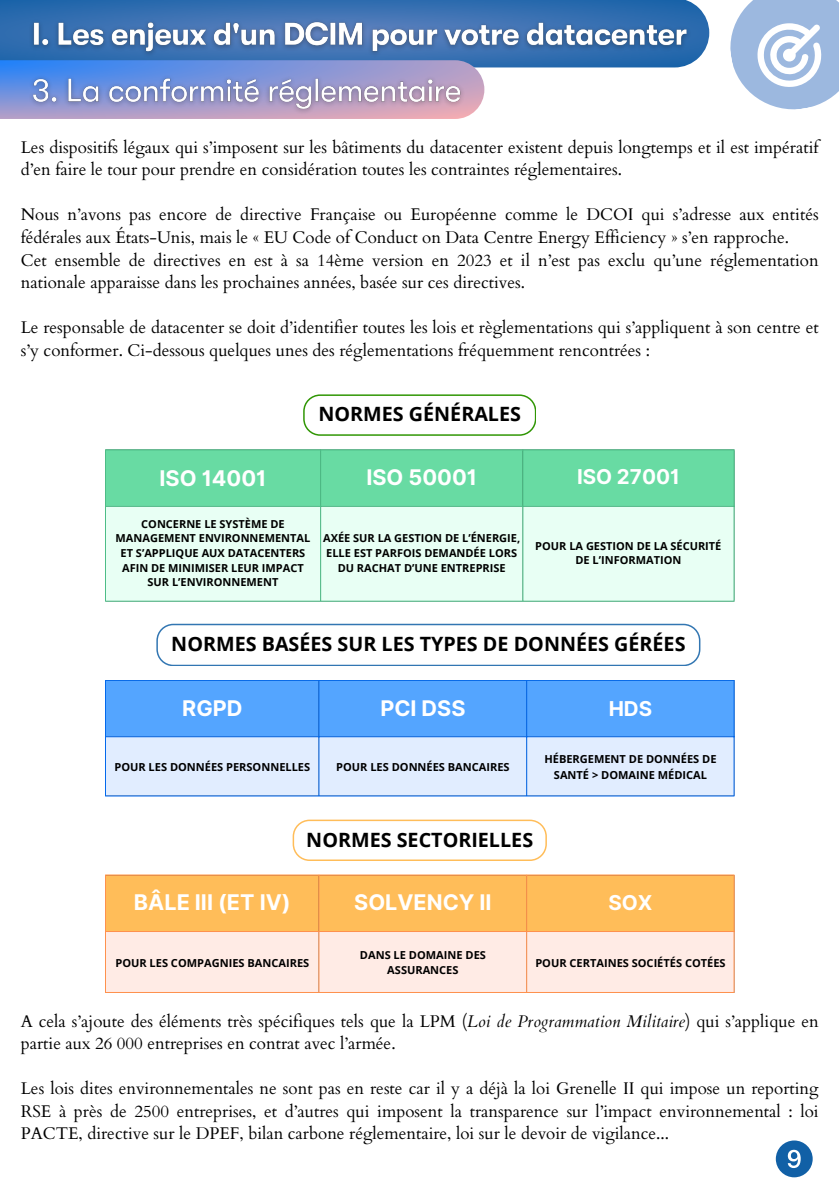
<style>
.page{position:relative;width:839px;height:1191px;background:#fff}
.page>*{position:absolute;margin:0;border:0;box-sizing:border-box;transform-origin:0 0}
.t1{font:700 21.6px "Inter";color:#fff}
.t2{font:700 20.4px "Inter";color:#fff}
.t3{font:700 19.8px "Open Sans";color:#000}
.t4{font:17px/22.6px "Cardo";color:#000}
.t5{font:700 11px/14.6px "Open Sans";color:#000;text-align:center}
.s1{font-style:italic}
</style>
<div class="page">
<div style="left:106px;top:451px;width:627px;height:55px;background:#68dba3"></div>
<div style="left:106px;top:507px;width:627px;height:94px;background:#e8fff4"></div>
<hr style="left:105px;top:450px;width:1px;height:151px;background:#4dbd87">
<hr style="left:320px;top:450px;width:1px;height:151px;background:#4dbd87">
<hr style="left:522px;top:450px;width:1px;height:151px;background:#4dbd87">
<hr style="left:733px;top:450px;width:1px;height:151px;background:#4dbd87">
<hr style="left:105px;top:450px;width:629px;height:1px;background:#4dbd87">
<hr style="left:105px;top:506px;width:629px;height:1px;background:#4dbd87">
<hr style="left:105px;top:601px;width:629px;height:1px;background:#4dbd87">
<svg style="left:106px;top:681px;width:627px;height:115px;background:#9bc8fe"></svg>
<hr style="left:105px;top:681px;width:1px;height:115px;background:#0369ed">
<hr style="left:318px;top:681px;width:1px;height:115px;background:#0369ed">
<hr style="left:526px;top:681px;width:1px;height:115px;background:#0369ed">
<hr style="left:733px;top:681px;width:1px;height:115px;background:#0369ed">
<hr style="left:105px;top:680px;width:629px;height:1px;background:#0369ed">
<hr style="left:105px;top:736px;width:629px;height:1px;background:#0369ed">
<hr style="left:105px;top:796px;width:629px;height:1px;background:#0369ed">
<svg style="left:106px;top:876px;width:627px;height:116px;background:#ffd4a1"></svg>
<hr style="left:105px;top:876px;width:1px;height:116px;background:#ff914d">
<hr style="left:318px;top:876px;width:1px;height:116px;background:#ff914d">
<hr style="left:526px;top:876px;width:1px;height:116px;background:#ff914d">
<hr style="left:733px;top:876px;width:1px;height:116px;background:#ff914d">
<hr style="left:105px;top:875px;width:629px;height:1px;background:#ff914d">
<hr style="left:105px;top:931px;width:629px;height:1px;background:#ff914d">
<hr style="left:105px;top:992px;width:629px;height:1px;background:#ff914d">
<svg style="left:303px;top:394px;width:232px;height:42px"></svg>
<svg style="left:156px;top:624px;width:544px;height:42px"></svg>
<svg style="left:292px;top:820px;width:254px;height:41px"></svg>
<svg style="left:0;top:0;width:709px;height:67px;background:#3370b1"></svg>
<svg style="left:0;top:60px;width:484px;height:59px;background:#7995dc"></svg>
<img style="left:24px;top:14px;width:672px;height:47px">
<img style="left:23px;top:70px;width:446px;height:49px">
<svg style="left:775px;top:1141px;width:37px;height:36px"></svg>
<svg style="left:730px;top:0;width:108px;height:110px"></svg>
<p class="t4" style="left:21px;top:136px;width:799px">Les dispositifs légaux qui s’imposent sur les bâtiments du datacenter existent depuis longtemps et il est impératif d’en faire le tour pour prendre en considération toutes les contraintes réglementaires.</p>
<p class="t4" style="left:21px;top:204px;width:799px">Nous n’avons pas encore de directive Française ou Européenne comme le DCOI qui s’adresse aux entités fédérales aux États-Unis, mais le « EU Code of Conduct on Data Centre Energy Efficiency » s’en rapproche.</p>
<p class="t4" style="left:21px;top:249px;width:799px">Cet ensemble de directives en est à sa 14ème version en 2023 et il n’est pas exclu qu’une réglementation nationale apparaisse dans les prochaines années, basée sur ces directives.</p>
<p class="t4" style="left:21px;top:317px;width:799px">Le responsable de datacenter se doit d’identifier toutes les lois et règlementations qui s’appliquent à son centre et s’y conformer. Ci-dessous quelques unes des réglementations fréquemment rencontrées :</p>
<p class="t3" style="left:318px;top:400px;width:204px">NORMES GÉNÉRALES</p>
<p class="t1" style="left:159px;top:465px;width:108px">ISO 14001</p>
<p class="t1" style="left:366px;top:464px;width:112px">ISO 50001</p>
<p class="t2" style="left:577px;top:465px;width:104px">ISO 27001</p>
<p class="t5" style="left:116px;top:516px;width:196px">CONCERNE LE SYSTÈME DE<br>MANAGEMENT ENVIRONNEMENTAL</p>
<p class="t5" style="left:121px;top:546px;width:186px">ET S’APPLIQUE AUX DATACENTERS</p>
<p class="t5" style="left:122px;top:560px;width:183px">AFIN DE MINIMISER LEUR IMPACT</p>
<p class="t5" style="left:148px;top:575px;width:132px">SUR L’ENVIRONNEMENT</p>
<p class="t5" style="left:323px;top:531px;width:198px">AXÉE SUR LA GESTION DE L’ÉNERGIE,<br>ELLE EST PARFOIS DEMANDÉE LORS<br>DU RACHAT D’UNE ENTREPRISE</p>
<p class="t5" style="left:535px;top:538px;width:188px">POUR LA GESTION DE LA SÉCURITÉ</p>
<p class="t5" style="left:575px;top:553px;width:107px">DE L’INFORMATION</p>
<p class="t3" style="left:171px;top:630px;width:515px">NORMES BASÉES SUR LES TYPES DE DONNÉES GÉRÉES</p>
<p class="t1" style="left:182px;top:695px;width:62px">RGPD</p>
<p class="t1" style="left:380px;top:695px;width:87px">PCI DSS</p>
<p class="t2" style="left:608px;top:696px;width:45px">HDS</p>
<p class="t5" style="left:114px;top:760px;width:197px">POUR LES DONNÉES PERSONNELLES</p>
<p class="t5" style="left:336px;top:760px;width:175px">POUR LES DONNÉES BANCAIRES</p>
<p class="t5" style="left:544px;top:751px;width:174px;line-height:15.4px">HÉBERGEMENT DE DONNÉES DE<br>SANTÉ &gt; DOMAINE MÉDICAL</p>
<p class="t3" style="left:306px;top:826px;width:228px">NORMES SECTORIELLES</p>
<p class="t1" style="left:134px;top:890px;width:158px">BÂLE III (ET IV)</p>
<p class="t1" style="left:354px;top:890px;width:139px">SOLVENCY II</p>
<p class="t2" style="left:608px;top:891px;width:46px">SOX</p>
<p class="t5" style="left:115px;top:955px;width:195px">POUR LES COMPAGNIES BANCAIRES</p>
<p class="t5" style="left:360px;top:947px;width:127px;line-height:15.4px">DANS LE DOMAINE DES<br>ASSURANCES</p>
<p class="t5" style="left:535px;top:955px;width:192px">POUR CERTAINES SOCIÉTÉS COTÉES</p>
<p class="t4" style="left:21px;top:1010px;width:799px">A cela s’ajoute des éléments très spécifiques tels que la LPM (<span class="s1">Loi de Programmation Militaire</span>) qui s’applique en partie aux 26 000 entreprises en contrat avec l’armée.</p>
<p class="t4" style="left:21px;top:1078px;width:799px;text-align:justify">Les lois dites environnementales ne sont pas en reste car il y a déjà la loi Grenelle II qui impose un reporting RSE à près de 2500 entreprises, et d’autres qui imposent la transparence sur l’impact environnemental : loi PACTE, directive sur le DPEF, bilan carbone réglementaire, loi sur le devoir de vigilance...</p>
</div>
